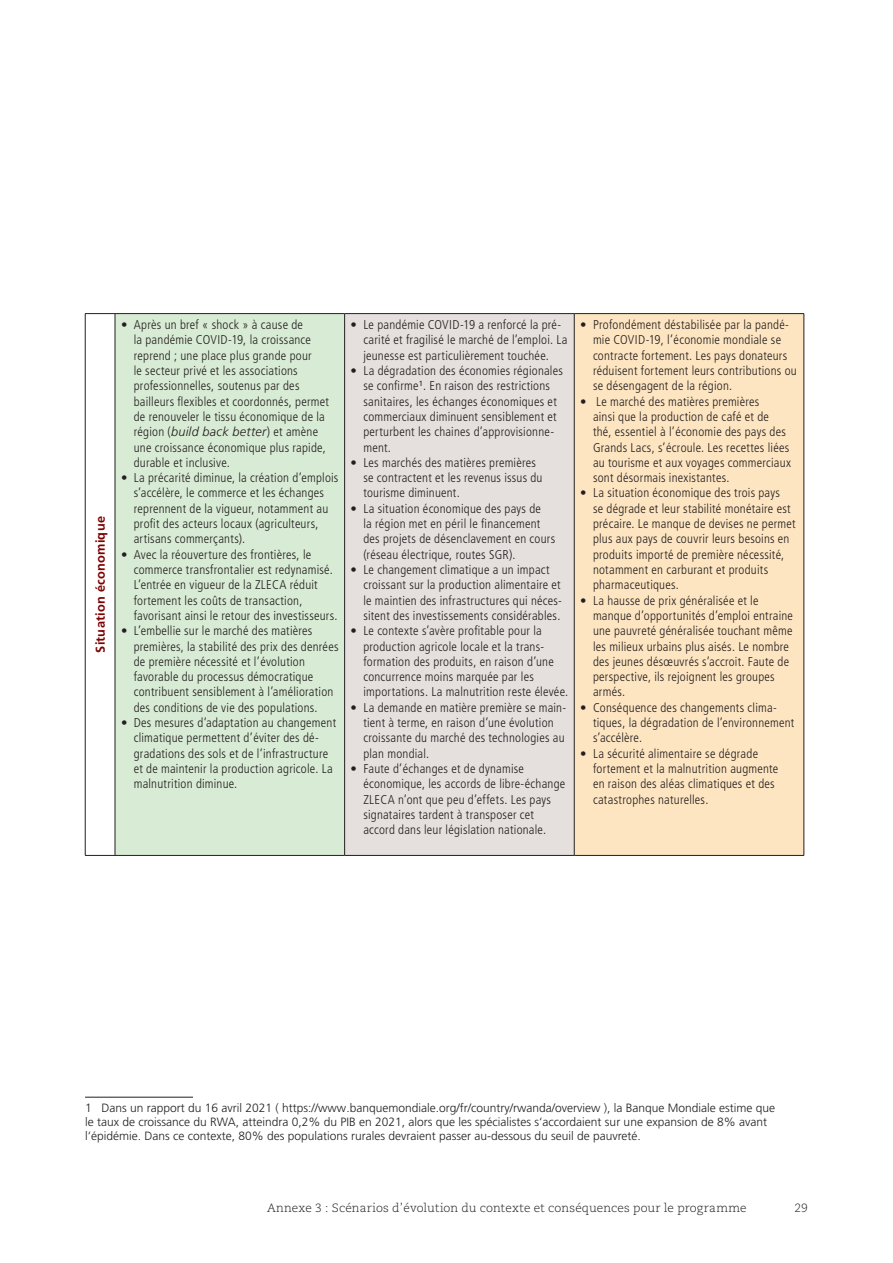
<style>
.page{position:relative;width:893px;height:1263px;background:#fff}
.page>*{position:absolute;margin:0;border:0;box-sizing:border-box;transform-origin:0 0}
.t1{font:300 condensed 12.75px/15.3px "Frutiger LT Pro";letter-spacing:.02em;color:#231f20}
.Lauftext_Tabelle{font:700 12.75px "Frutiger LT Pro";letter-spacing:.02em;color:#7d0100}
.Fussnote{font:300 12px/14.4px "Frutiger LT Pro";color:#231f20}
.t2{font:300 12px "Caecilia LT Pro 45";letter-spacing:.01em;color:#231f20}
.s1{font-style:italic;font-stretch:normal}
</style>
<div class="page">
<div style="left:115px;top:314px;width:230px;height:541px;background:#d8ebd4"></div>
<div style="left:345px;top:314px;width:229px;height:541px;background:#e5e0de"></div>
<div style="left:574px;top:314px;width:230px;height:541px;background:#fee5c1"></div>
<hr style="left:115px;top:313px;width:230px;height:1px;background:#231f20">
<hr style="left:345px;top:313px;width:229px;height:1px;background:#231f20">
<hr style="left:344px;top:314px;width:1px;height:541px;background:#231f20">
<hr style="left:574px;top:313px;width:230px;height:1px;background:#231f20">
<hr style="left:574px;top:314px;width:1px;height:541px;background:#231f20">
<hr style="left:804px;top:314px;width:1px;height:541px;background:#231f20">
<hr style="left:115px;top:855px;width:230px;height:1px;background:#231f20">
<hr style="left:345px;top:855px;width:229px;height:1px;background:#231f20">
<hr style="left:574px;top:855px;width:230px;height:1px;background:#231f20">
<hr style="left:115px;top:314px;width:1px;height:541px;background:#231f20">
<hr style="left:85px;top:313px;width:30px;height:1px;background:#231f20">
<hr style="left:85px;top:314px;width:1px;height:541px;background:#231f20">
<hr style="left:85px;top:855px;width:30px;height:1px;background:#231f20">
<hr style="left:85px;top:1097px;width:108px;height:1px;background:#231f20">
<p class="Lauftext_Tabelle" style="left:93px;top:653px;width:138px;rotate:-90deg">Situation économique</p>
<p class="t1" style="left:134px;top:317px;width:197px;text-indent:-13px">• Après un bref « shock » à cause de<br>la pandémie COVID-19, la croissance reprend ; une place plus grande pour<br>le secteur privé et les associations professionnelles, soutenus par des bailleurs flexibles et coordonnés, permet de renouveler le tissu économique de la région (<span class="s1">build back better</span>) et amène une croissance économique plus rapide, durable et inclusive.</p>
<p class="t1" style="left:134px;top:470px;width:206px;text-indent:-13px">• La précarité diminue, la création d’emplois s’accélère, le commerce et les échanges reprennent de la vigueur, notamment au profit des acteurs locaux (agriculteurs, artisans commerçants).</p>
<p class="t1" style="left:134px;top:547px;width:205px;text-indent:-13px">• Avec la réouverture des frontières, le commerce transfrontalier est redynamisé.<br>L’entrée en vigueur de la ZLECA réduit fortement les coûts de transaction, favorisant ainsi le retour des investisseurs.</p>
<p class="t1" style="left:134px;top:623px;width:206px;text-indent:-13px">• L’embellie sur le marché des matières premières, la stabilité des prix des denrées de première nécessité et l’évolution favorable du processus démocratique contribuent sensiblement à l’amélioration des conditions de vie des populations.</p>
<p class="t1" style="left:134px;top:715px;width:204px;text-indent:-13px">• Des mesures d’adaptation au changement climatique permettent d’éviter des dé&shy;gradations des sols et de l’infrastructure et de maintenir la production agricole. La malnutrition diminue.</p>
<p class="t1" style="left:363px;top:317px;width:206px;text-indent:-13px">• Le pandémie COVID-19 a renforcé la pré&shy;carité et fragilisé le marché de l’emploi. La jeunesse est particulièrement touchée.</p>
<p class="t1" style="left:363px;top:363px;width:201px;text-indent:-13px">• La dégradation des économies régionales se confirme<sup>1</sup>. En raison des restrictions sanitaires, les échanges économiques et commerciaux diminuent sensiblement et perturbent les chaines d’approvisionne&shy;ment.</p>
<p class="t1" style="left:363px;top:455px;width:181px;text-indent:-13px">• Les marchés des matières premières se contractent et les revenus issus du tourisme diminuent.</p>
<p class="t1" style="left:363px;top:501px;width:193px;text-indent:-13px">• La situation économique des pays de<br>la région met en péril le financement des projets de désenclavement en cours (réseau électrique, routes SGR).</p>
<p class="t1" style="left:363px;top:562px;width:200px;text-indent:-13px">• Le changement climatique a un impact croissant sur la production alimentaire et le maintien des infrastructures qui néces&shy;sitent des investissements considérables.</p>
<p class="t1" style="left:363px;top:623px;width:206px;text-indent:-13px">• Le contexte s’avère profitable pour la production agricole locale et la trans&shy;formation des produits, en raison d’une concurrence moins marquée par les importations. La malnutrition reste élevée.</p>
<p class="t1" style="left:363px;top:700px;width:204px;text-indent:-13px">• La demande en matière première se main&shy;tient à terme, en raison d’une évolution croissante du marché des technologies au plan mondial.</p>
<p class="t1" style="left:363px;top:761px;width:203px;text-indent:-13px">• Faute d’échanges et de dynamise économique, les accords de libre-échange ZLECA n’ont que peu d’effets. Les pays signataires tardent à transposer cet accord dans leur législation nationale.</p>
<p class="t1" style="left:593px;top:317px;width:205px;text-indent:-13px">• Profondément déstabilisée par la pandé&shy;mie COVID-19, l’économie mondiale se contracte fortement. Les pays donateurs réduisent fortement leurs contributions ou se désengagent de la région.</p>
<p class="t1" style="left:593px;top:394px;width:199px;text-indent:-13px">• Le marché des matières premières<br>ainsi que la production de café et de<br>thé, essentiel à l’économie des pays des Grands Lacs, s’écroule. Les recettes liées au tourisme et aux voyages commerciaux sont désormais inexistantes.</p>
<p class="t1" style="left:593px;top:486px;width:204px;text-indent:-13px">• La situation économique des trois pays<br>se dégrade et leur stabilité monétaire est précaire. Le manque de devises ne permet plus aux pays de couvrir leurs besoins en produits importé de première nécessité, notamment en carburant et produits pharmaceutiques.</p>
<p class="t1" style="left:593px;top:593px;width:202px;text-indent:-13px">• La hausse de prix généralisée et le manque d’opportunités d’emploi entraine une pauvreté généralisée touchant même les milieux urbains plus aisés. Le nombre des jeunes désœuvrés s’accroit. Faute de perspective, ils rejoignent les groupes armés.</p>
<p class="t1" style="left:593px;top:700px;width:203px;text-indent:-13px">• Conséquence des changements clima&shy;tiques, la dégradation de l’environnement s’accélère.</p>
<p class="t1" style="left:593px;top:746px;width:187px;text-indent:-13px">• La sécurité alimentaire se dégrade fortement et la malnutrition augmente en raison des aléas climatiques et des catastrophes naturelles.</p>
<p class="Fussnote" style="left:85px;top:1100px;width:692px">1 Dans un rapport du 16 avril 2021 ( https://www.banquemondiale.org/fr/country/rwanda/overview ), la Banque Mondiale estime que le taux de croissance du RWA, atteindra 0,2% du PIB en 2021, alors que les spécialistes s‘accordaient sur une expansion de 8% avant l‘épidémie. Dans ce contexte, 80% des populations rurales devraient passer au-dessous du seuil de pauvreté.</p>
<p class="t2" style="left:267px;top:1200px;width:481px">Annexe 3 : Scénarios d’évolution du contexte et conséquences pour le programme</p>
<p class="t2" style="left:794px;top:1200px;width:15px">29</p>
</div>
